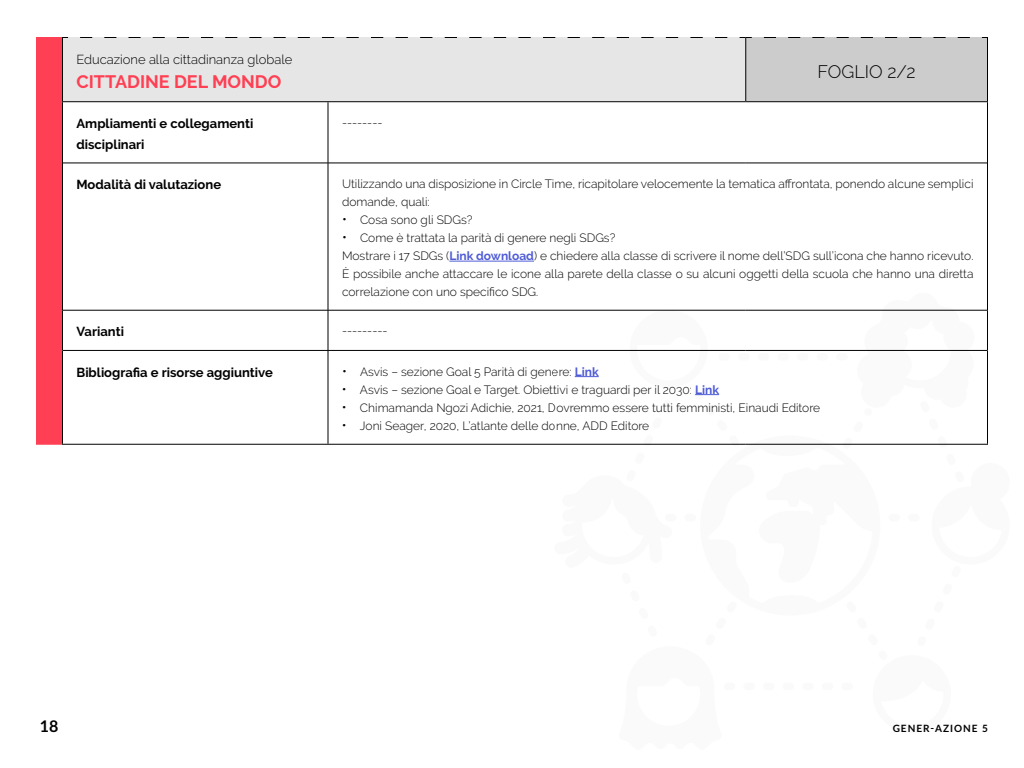
<style>
.page{position:relative;width:1024px;height:768px;background:#fff}
.page>*{position:absolute;margin:0;border:0;box-sizing:border-box;transform-origin:0 0}
.t1{font:700 18px "Raleway";color:#ff3f53}
.t2{font:300 18px "Raleway";color:#000}
.t3{font:700 16px "Lato";color:#000}
.t4{font:700 13px/21px "Raleway";color:#000}
.t5{font:300 13px "Raleway";color:#000}
.t6{font:300 12px/18px "Raleway";color:#000}
.t7{font:700 10px "Lato";letter-spacing:.1em;color:#000}
.s1{font-size:14px}
.s2{font-weight:700;color:#4f5cd6}
</style>
<div class="page">
<div style="left:62px;top:38px;width:684px;height:64px;background:#e6e6e6"></div>
<div style="left:746px;top:38px;width:242px;height:64px;background:#ccc"></div>
<svg style="left:68px;top:102px;width:260px;height:342px"></svg>
<svg style="left:329px;top:102px;width:658px;height:342px"></svg>
<hr style="left:745px;top:38px;width:1px;height:63px;background:#000">
<hr style="left:987px;top:38px;width:1px;height:63px;background:#000">
<hr style="left:62px;top:101px;width:266px;height:1px;background:#000">
<hr style="left:328px;top:101px;width:418px;height:1px;background:#000">
<hr style="left:746px;top:101px;width:242px;height:1px;background:#000">
<svg style="left:80px;top:37px;width:236px;height:1px"></svg>
<svg style="left:346px;top:37px;width:387px;height:1px"></svg>
<svg style="left:322px;top:37px;width:12px;height:1px"></svg>
<svg style="left:764px;top:37px;width:212px;height:1px"></svg>
<svg style="left:740px;top:37px;width:12px;height:1px"></svg>
<hr style="left:987px;top:102px;width:1px;height:61px;background:#000">
<hr style="left:987px;top:163px;width:1px;height:147px;background:#000">
<hr style="left:62px;top:444px;width:266px;height:1px;background:#000">
<hr style="left:328px;top:444px;width:418px;height:1px;background:#000">
<hr style="left:328px;top:102px;width:1px;height:61px;background:#000">
<hr style="left:63px;top:163px;width:265px;height:1px;background:#000">
<hr style="left:328px;top:163px;width:418px;height:1px;background:#000">
<hr style="left:328px;top:163px;width:1px;height:147px;background:#000">
<hr style="left:746px;top:163px;width:241px;height:1px;background:#000">
<hr style="left:63px;top:310px;width:265px;height:1px;background:#000">
<hr style="left:328px;top:310px;width:418px;height:1px;background:#000">
<hr style="left:328px;top:310px;width:1px;height:40px;background:#000">
<hr style="left:746px;top:310px;width:241px;height:1px;background:#000">
<hr style="left:63px;top:350px;width:265px;height:1px;background:#000">
<hr style="left:328px;top:350px;width:418px;height:1px;background:#000">
<hr style="left:328px;top:351px;width:1px;height:93px;background:#000">
<hr style="left:746px;top:350px;width:241px;height:1px;background:#000">
<hr style="left:449px;top:261px;width:85px;height:1px;background:#4f5cd6">
<svg style="left:575px;top:376px;width:24px;height:1px"></svg>
<svg style="left:36px;top:37px;width:32px;height:408px"></svg>
<svg style="left:740px;top:435px;width:102px;height:10px"></svg>
<div style="left:836px;top:353px;width:12px;height:8px;background:#fafafa;border-radius:4px"></div>
<div style="left:758px;top:353px;width:11px;height:8px;background:#fafafa;border-radius:4px"></div>
<div style="left:777px;top:353px;width:12px;height:8px;background:#fafafa;border-radius:4px"></div>
<div style="left:797px;top:353px;width:12px;height:8px;background:#fafafa;border-radius:4px"></div>
<div style="left:817px;top:353px;width:11px;height:8px;background:#fafafa;border-radius:4px"></div>
<div style="left:738px;top:353px;width:12px;height:8px;background:#fafafa;border-radius:4px"></div>
<div style="left:802px;top:682px;width:12px;height:8px;background:#fafafa;border-radius:4px"></div>
<div style="left:782px;top:682px;width:12px;height:8px;background:#fafafa;border-radius:4px"></div>
<div style="left:763px;top:682px;width:12px;height:8px;background:#fafafa;border-radius:4px"></div>
<div style="left:822px;top:682px;width:11px;height:8px;background:#fafafa;border-radius:4px"></div>
<div style="left:743px;top:682px;width:12px;height:8px;background:#fafafa;border-radius:4px"></div>
<div style="left:841px;top:682px;width:12px;height:8px;background:#fafafa;border-radius:4px"></div>
<div style="left:684px;top:514px;width:12px;height:8px;background:#fafafa;border-radius:4px"></div>
<div style="left:665px;top:514px;width:12px;height:8px;background:#fafafa;border-radius:4px"></div>
<svg style="left:842px;top:292px;width:146px;height:153px"></svg>
<svg style="left:629px;top:310px;width:111px;height:135px"></svg>
<p class="t5" style="left:76px;top:52px;width:217px">Educazione alla cittadinanza globale</p>
<h1 class="t1" style="left:76px;top:71px;width:206px">CITTADINE DEL MONDO</h1>
<h1 class="t2" style="left:818px;top:61px;width:100px">FOGLIO 2/2</h1>
<p class="t4" style="left:76px;top:113px;width:178px">Ampliamenti e collegamenti disciplinari</p>
<p class="t6" style="left:342px;top:114px;width:42px">--------</p>
<p class="t4" style="left:76px;top:174px;width:146px">Modalità di valutazione</p>
<p class="t6" style="left:342px;top:175px;width:633px">Utilizzando una disposizione in Circle Time, ricapitolare velocemente la tematica affrontata, ponendo alcune semplici domande, quali:</p>
<p class="t6" style="left:342px;top:211px;width:132px"><span class="s1">•</span> Cosa sono gli SDGs?</p>
<p class="t6" style="left:342px;top:229px;width:633px"><span class="s1">•</span> Come è trattata la parità di genere negli SDGs?<br>Mostrare i 17 SDGs (<span class="s2">Link download</span>) e chiedere alla classe di scrivere il nome dell’SDG sull’icona che hanno ricevuto.<br>È possibile anche attaccare le icone alla parete della classe o su alcuni oggetti della scuola che hanno una diretta correlazione con uno specifico SDG.</p>
<p class="t4" style="left:76px;top:321px;width:49px">Varianti</p>
<p class="t6" style="left:342px;top:322px;width:47px">---------</p>
<p class="t4" style="left:76px;top:362px;width:198px">Bibliografia e risorse aggiuntive</p>
<p class="t6" style="left:342px;top:362px;width:258px"><span class="s1">•</span> Asvis – sezione Goal 5 Parità di genere: <span class="s2">Link</span></p>
<p class="t6" style="left:342px;top:380px;width:379px"><span class="s1">•</span> Asvis – sezione Goal e Target. Obiettivi e traguardi per il 2030: <span class="s2">Link</span></p>
<p class="t6" style="left:342px;top:398px;width:480px"><span class="s1">•</span> Chimamanda Ngozi Adichie, 2021, Dovremmo essere tutti femministi, Einaudi Editore</p>
<p class="t6" style="left:342px;top:416px;width:309px"><span class="s1">•</span> Joni Seager, 2020, L’atlante delle donne, ADD Editore</p>
<h2 class="t3" style="left:40px;top:714px;width:20px">18</h2>
<p class="t7" style="left:893px;top:721px;width:97px">GENER-AZIONE 5</p>
</div>
